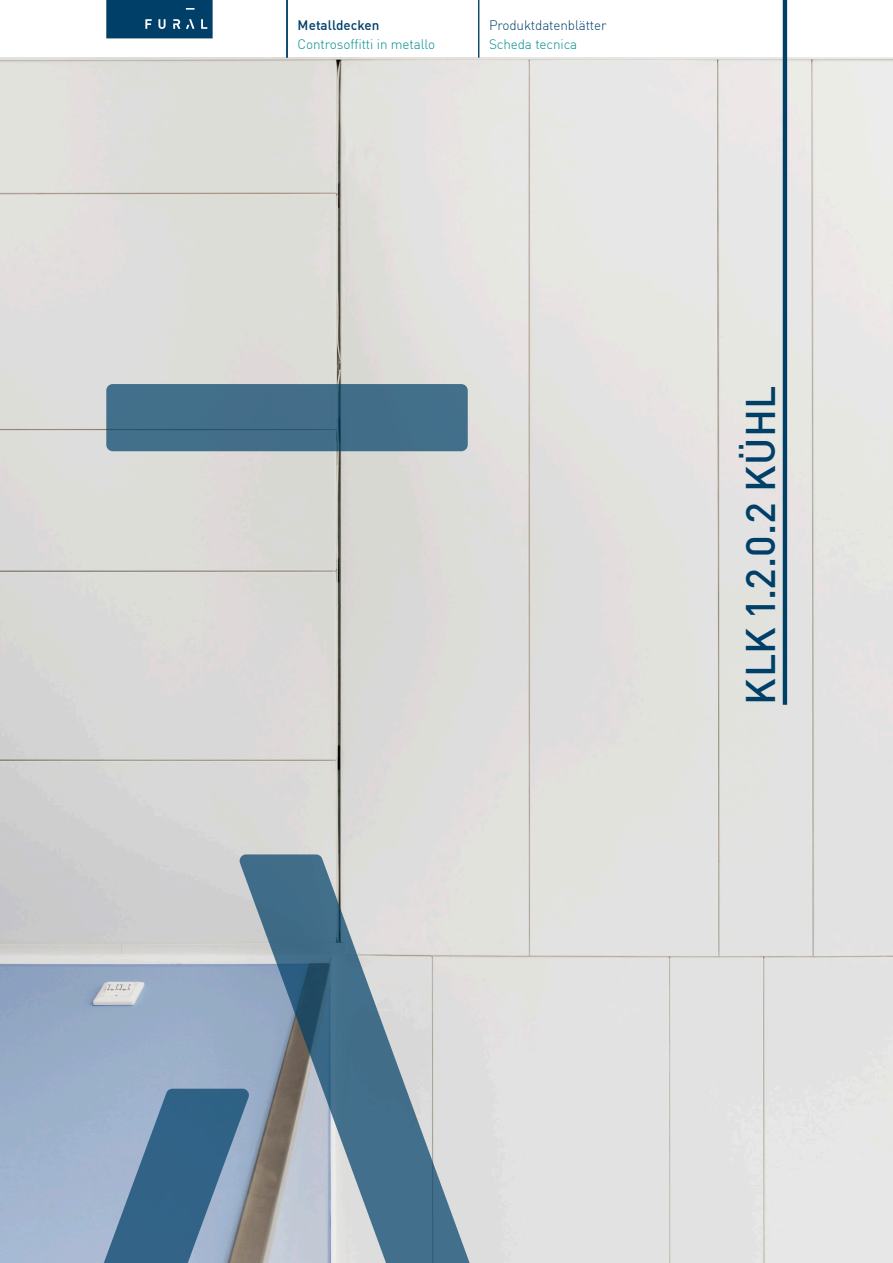
<style>
.page{position:relative;width:893px;height:1263px;background:#fff}
.page>*{position:absolute;margin:0;border:0;box-sizing:border-box;transform-origin:0 0}
.Fural_DIN_Medium_27{font:500 40.5px "DIN Pro";letter-spacing:.015em;color:#004068}
.t1{font:300 13.5px "DIN Pro";letter-spacing:-.01em;color:#008e90}
.t2{font:300 13.5px "DIN Pro";letter-spacing:-.01em;color:#004068}
.t3{font:500 13.5px "DIN Pro";letter-spacing:.005em;color:#004068}
</style>
<div class="page">
<svg style="left:106px;top:0;width:107px;height:38px;background:#0c496f"></svg>
<img style="left:0;top:58px;width:893px;height:1205px">
<hr style="left:783px;top:0;width:4px;height:705px;background:#004068">
<svg style="left:99px;top:1089px;width:139px;height:174px;background:#5f83a3"></svg>
<svg style="left:238px;top:854px;width:236px;height:409px;background:#94a5b1"></svg>
<div style="left:106px;top:384px;width:362px;height:67px;background:#426e89;border-radius:6px"></div>
<hr style="left:286px;top:0;width:2px;height:58px;background:#004068">
<hr style="left:478px;top:0;width:1px;height:58px;background:#004068">
<p class="t3" style="left:298px;top:14px;width:83px">Metalldecken</p>
<p class="t2" style="left:489px;top:14px;width:119px">Produktdatenblätter</p>
<p class="t1" style="left:298px;top:34px;width:139px">Controsoffitti in metallo</p>
<p class="t1" style="left:489px;top:34px;width:90px">Scheda tecnica</p>
<p class="Fural_DIN_Medium_27" style="left:729px;top:704px;width:320px;rotate:-90deg">KLK 1.2.0.2 KÜHL</p>
</div>
